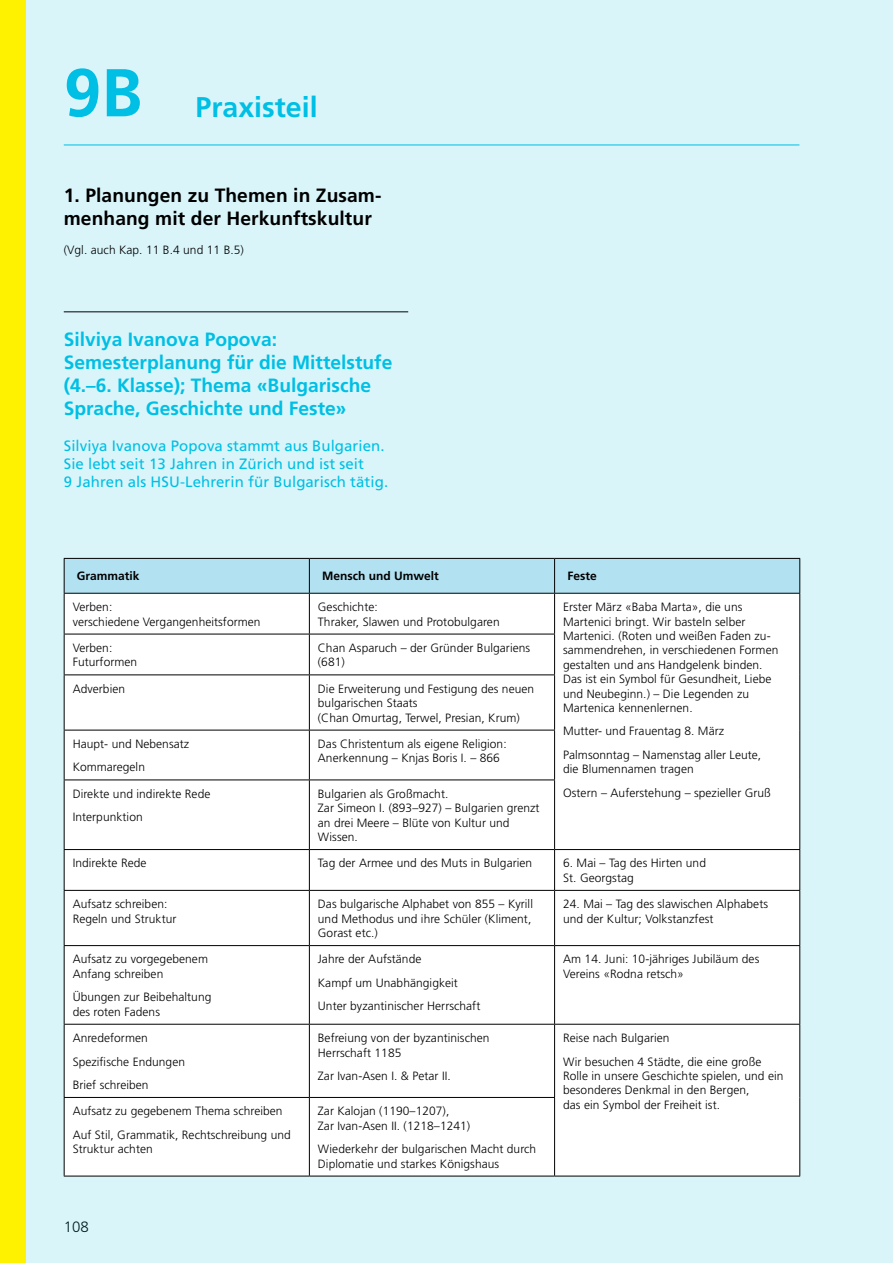
<style>
.page{position:relative;width:893px;height:1263px;background:#d9f5fa}
.page>*{position:absolute;margin:0;border:0;box-sizing:border-box;transform-origin:0 0}
.t1{font:700 67.5px "Frutiger";color:#00bfe4}
.t2{font:700 28.5px "Frutiger";color:#00bfe4}
.t3{font:700 19.2px/23.1px "Frutiger LT Pro";color:#00bfe4}
.t4{font:700 19.2px/23.1px "Frutiger LT Pro";letter-spacing:.005em;color:#000}
.t5{font:700 19.2px "Frutiger";color:#00bfe4}
.t6{font:15px/18px "Frutiger LT Pro";letter-spacing:.005em;color:#00bfe4}
.t7{font:300 15px "Frutiger";color:#000}
.t8{font:300 12px/14.4px "Frutiger";letter-spacing:.005em;color:#000}
.t9{font:700 12px "Frutiger";color:#000}
</style>
<div class="page">
<hr style="left:64px;top:311px;width:344px;height:1px;background:#000">
<div style="left:65px;top:559px;width:734px;height:34px;background:#b2e2f2"></div>
<div style="left:65px;top:594px;width:734px;height:582px;background:#fff"></div>
<hr style="left:64px;top:558px;width:245px;height:1px;background:#000">
<hr style="left:64px;top:559px;width:1px;height:34px;background:#000">
<hr style="left:309px;top:558px;width:246px;height:1px;background:#000">
<hr style="left:309px;top:559px;width:1px;height:34px;background:#000">
<hr style="left:555px;top:558px;width:245px;height:1px;background:#000">
<hr style="left:554px;top:559px;width:1px;height:34px;background:#000">
<hr style="left:799px;top:559px;width:1px;height:34px;background:#000">
<hr style="left:64px;top:593px;width:245px;height:1px;background:#000">
<hr style="left:64px;top:594px;width:1px;height:40px;background:#000">
<hr style="left:309px;top:593px;width:246px;height:1px;background:#000">
<hr style="left:309px;top:594px;width:1px;height:40px;background:#000">
<hr style="left:555px;top:593px;width:245px;height:1px;background:#000">
<hr style="left:554px;top:594px;width:1px;height:40px;background:#000">
<hr style="left:799px;top:594px;width:1px;height:40px;background:#000">
<hr style="left:799px;top:634px;width:1px;height:41px;background:#000">
<hr style="left:799px;top:675px;width:1px;height:55px;background:#000">
<hr style="left:799px;top:730px;width:1px;height:50px;background:#000">
<hr style="left:799px;top:780px;width:1px;height:69px;background:#000">
<hr style="left:64px;top:634px;width:245px;height:1px;background:#000">
<hr style="left:64px;top:634px;width:1px;height:40px;background:#000">
<hr style="left:309px;top:634px;width:246px;height:1px;background:#000">
<hr style="left:309px;top:634px;width:1px;height:40px;background:#000">
<hr style="left:554px;top:634px;width:1px;height:40px;background:#000">
<hr style="left:64px;top:674px;width:245px;height:1px;background:#000">
<hr style="left:64px;top:675px;width:1px;height:55px;background:#000">
<hr style="left:309px;top:674px;width:246px;height:1px;background:#000">
<hr style="left:309px;top:675px;width:1px;height:55px;background:#000">
<hr style="left:554px;top:675px;width:1px;height:55px;background:#000">
<hr style="left:64px;top:730px;width:245px;height:1px;background:#000">
<hr style="left:64px;top:730px;width:1px;height:49px;background:#000">
<hr style="left:309px;top:730px;width:246px;height:1px;background:#000">
<hr style="left:309px;top:730px;width:1px;height:49px;background:#000">
<hr style="left:554px;top:730px;width:1px;height:49px;background:#000">
<hr style="left:64px;top:779px;width:245px;height:1px;background:#000">
<hr style="left:64px;top:780px;width:1px;height:69px;background:#000">
<hr style="left:309px;top:779px;width:246px;height:1px;background:#000">
<hr style="left:309px;top:780px;width:1px;height:69px;background:#000">
<hr style="left:554px;top:780px;width:1px;height:69px;background:#000">
<hr style="left:64px;top:849px;width:245px;height:1px;background:#000">
<hr style="left:64px;top:850px;width:1px;height:40px;background:#000">
<hr style="left:309px;top:849px;width:246px;height:1px;background:#000">
<hr style="left:309px;top:850px;width:1px;height:40px;background:#000">
<hr style="left:555px;top:849px;width:245px;height:1px;background:#000">
<hr style="left:554px;top:850px;width:1px;height:40px;background:#000">
<hr style="left:799px;top:850px;width:1px;height:40px;background:#000">
<hr style="left:64px;top:890px;width:245px;height:1px;background:#000">
<hr style="left:64px;top:891px;width:1px;height:54px;background:#000">
<hr style="left:309px;top:890px;width:246px;height:1px;background:#000">
<hr style="left:309px;top:891px;width:1px;height:54px;background:#000">
<hr style="left:555px;top:890px;width:245px;height:1px;background:#000">
<hr style="left:554px;top:891px;width:1px;height:54px;background:#000">
<hr style="left:799px;top:891px;width:1px;height:54px;background:#000">
<hr style="left:64px;top:945px;width:245px;height:1px;background:#000">
<hr style="left:64px;top:946px;width:1px;height:78px;background:#000">
<hr style="left:309px;top:945px;width:246px;height:1px;background:#000">
<hr style="left:309px;top:946px;width:1px;height:78px;background:#000">
<hr style="left:555px;top:945px;width:245px;height:1px;background:#000">
<hr style="left:554px;top:946px;width:1px;height:78px;background:#000">
<hr style="left:799px;top:946px;width:1px;height:78px;background:#000">
<hr style="left:64px;top:1024px;width:245px;height:1px;background:#000">
<hr style="left:64px;top:1024px;width:1px;height:73px;background:#000">
<hr style="left:309px;top:1024px;width:246px;height:1px;background:#000">
<hr style="left:309px;top:1024px;width:1px;height:73px;background:#000">
<hr style="left:555px;top:1024px;width:245px;height:1px;background:#000">
<hr style="left:554px;top:1024px;width:1px;height:73px;background:#000">
<hr style="left:799px;top:1024px;width:1px;height:73px;background:#000">
<hr style="left:799px;top:1097px;width:1px;height:79px;background:#000">
<hr style="left:555px;top:1176px;width:245px;height:1px;background:#000">
<hr style="left:64px;top:1097px;width:245px;height:1px;background:#000">
<hr style="left:64px;top:1098px;width:1px;height:78px;background:#000">
<hr style="left:309px;top:1097px;width:246px;height:1px;background:#000">
<hr style="left:309px;top:1098px;width:1px;height:78px;background:#000">
<hr style="left:554px;top:1098px;width:1px;height:78px;background:#000">
<hr style="left:64px;top:1176px;width:245px;height:1px;background:#000">
<hr style="left:309px;top:1176px;width:246px;height:1px;background:#000">
<hr style="left:64px;top:145px;width:735px;height:1px;background:#00bfe4">
<div style="left:0;top:0;width:26px;height:1263px;background:#fff200"></div>
<h1 class="t1" style="left:64px;top:53px;width:80px">9B</h1>
<h2 class="t2" style="left:196px;top:91px;width:123px">Praxisteil</h2>
<h3 class="t4" style="left:64px;top:184px;width:319px">1. Planungen zu Themen in Zusam&shy;menhang mit der Herkunftskultur</h3>
<p class="t8" style="left:64px;top:243px;width:182px">(Vgl. auch Kap. 11 B.4 und 11 B.5)</p>
<h3 class="t5" style="left:64px;top:328px;width:215px">Silviya Ivanova Popova:</h3>
<h3 class="t3" style="left:64px;top:351px;width:330px">Semesterplanung für die Mittelstufe (4.–6. Klasse); Thema «Bulgarische<br>Sprache, Geschichte und Feste»</h3>
<p class="t6" style="left:64px;top:437px;width:326px">Silviya Ivanova Popova stammt aus Bulgarien.<br>Sie lebt seit 13 Jahren in Zürich und ist seit<br>9 Jahren als HSU-Lehrerin für Bulgarisch tätig.</p>
<p class="t9" style="left:77px;top:569px;width:64px">Grammatik</p>
<p class="t9" style="left:322px;top:569px;width:118px">Mensch und Umwelt</p>
<p class="t9" style="left:567px;top:569px;width:31px">Feste</p>
<p class="t8" style="left:73px;top:600px;width:189px">Verben:<br>verschiedene Vergangenheitsformen</p>
<p class="t8" style="left:318px;top:600px;width:183px">Geschichte:<br>Thraker, Slawen und Protobulgaren</p>
<p class="t8" style="left:563px;top:600px;width:217px">Erster März «Baba Marta», die uns Martenici bringt. Wir basteln selber Martenici. (Roten und weißen Faden zu&shy;sammendrehen, in verschiedenen Formen gestalten und ans Handgelenk binden.<br>Das ist ein Symbol für Gesundheit, Liebe und Neubeginn.) – Die Legenden zu Martenica kennenlernen.</p>
<p class="t8" style="left:563px;top:719px;width:200px;line-height:23.4px">Mutter- und Frauentag 8. März<br>Palmsonntag – Namenstag aller Leute,</p>
<p class="t8" style="left:563px;top:757px;width:209px;line-height:23.4px">die Blumennamen tragen<br>Ostern – Auferstehung – spezieller Gruß</p>
<p class="t8" style="left:73px;top:641px;width:66px">Verben:<br>Futurformen</p>
<p class="t8" style="left:318px;top:641px;width:214px">Chan Asparuch – der Gründer Bulgariens (681)</p>
<p class="t8" style="left:73px;top:681px;width:54px">Adverbien</p>
<p class="t8" style="left:318px;top:681px;width:218px">Die Erweiterung und Festigung des neuen bulgarischen Staats<br>(Chan Omurtag, Terwel, Presian, Krum)</p>
<p class="t8" style="left:73px;top:732px;width:118px;line-height:23.4px">Haupt- und Nebensatz<br>Kommaregeln</p>
<p class="t8" style="left:318px;top:737px;width:190px">Das Christentum als eigene Religion:<br>Anerkennung – Knjas Boris I. – 866</p>
<p class="t8" style="left:73px;top:782px;width:139px;line-height:23.4px">Direkte und indirekte Rede<br>Interpunktion</p>
<p class="t8" style="left:318px;top:786px;width:223px">Bulgarien als Großmacht.<br>Zar Simeon I. (893–927) – Bulgarien grenzt an drei Meere – Blüte von Kultur und<br>Wissen.</p>
<p class="t8" style="left:73px;top:856px;width:75px">Indirekte Rede</p>
<p class="t8" style="left:318px;top:856px;width:216px">Tag der Armee und des Muts in Bulgarien</p>
<p class="t8" style="left:563px;top:856px;width:144px">6. Mai – Tag des Hirten und<br>St. Georgstag</p>
<p class="t8" style="left:73px;top:897px;width:105px">Aufsatz schreiben:<br>Regeln und Struktur</p>
<p class="t8" style="left:318px;top:897px;width:217px">Das bulgarische Alphabet von 855 – Kyrill und Methodus und ihre Schüler (Kliment,<br>Gorast etc.)</p>
<p class="t8" style="left:563px;top:897px;width:206px">24. Mai – Tag des slawischen Alphabets und der Kultur; Volkstanzfest</p>
<p class="t8" style="left:73px;top:952px;width:137px">Aufsatz zu vorgegebenem<br>Anfang schreiben</p>
<p class="t8" style="left:73px;top:990px;width:140px">Übungen zur Beibehaltung des roten Fadens</p>
<p class="t8" style="left:318px;top:948px;width:164px;line-height:23.4px">Jahre der Aufstände<br>Kampf um Unabhängigkeit<br>Unter byzantinischer Herrschaft</p>
<p class="t8" style="left:563px;top:952px;width:198px">Am 14. Juni: 10-jähriges Jubiläum des<br>Vereins «Rodna retsch»</p>
<p class="t8" style="left:73px;top:1026px;width:114px;line-height:23.4px">Anredeformen<br>Spezifische Endungen<br>Brief schreiben</p>
<p class="t8" style="left:318px;top:1031px;width:173px">Befreiung von der byzantinischen<br>Herrschaft 1185</p>
<p class="t8" style="left:318px;top:1068px;width:134px">Zar Ivan-Asen I. &amp; Petar II.</p>
<p class="t8" style="left:73px;top:1099px;width:220px;line-height:23.4px">Aufsatz zu gegebenem Thema schreiben<br>Auf Stil, Grammatik, Rechtschreibung und</p>
<p class="t8" style="left:73px;top:1142px;width:82px">Struktur achten</p>
<p class="t7" style="left:64px;top:1218px;width:27px">108</p>
<p class="t8" style="left:318px;top:1104px;width:154px">Zar Kalojan (1190–1207),<br>Zar Ivan-Asen II. (1218–1241)</p>
<p class="t8" style="left:318px;top:1142px;width:220px">Wiederkehr der bulgarischen Macht durch<br>Diplomatie und starkes Königshaus</p>
<p class="t8" style="left:563px;top:1026px;width:200px;line-height:23.4px">Reise nach Bulgarien<br>Wir besuchen 4 Städte, die eine große</p>
<p class="t8" style="left:563px;top:1068px;width:222px">Rolle in unsere Geschichte spielen, und ein besonderes Denkmal in den Bergen,<br>das ein Symbol der Freiheit ist.</p>
</div>
